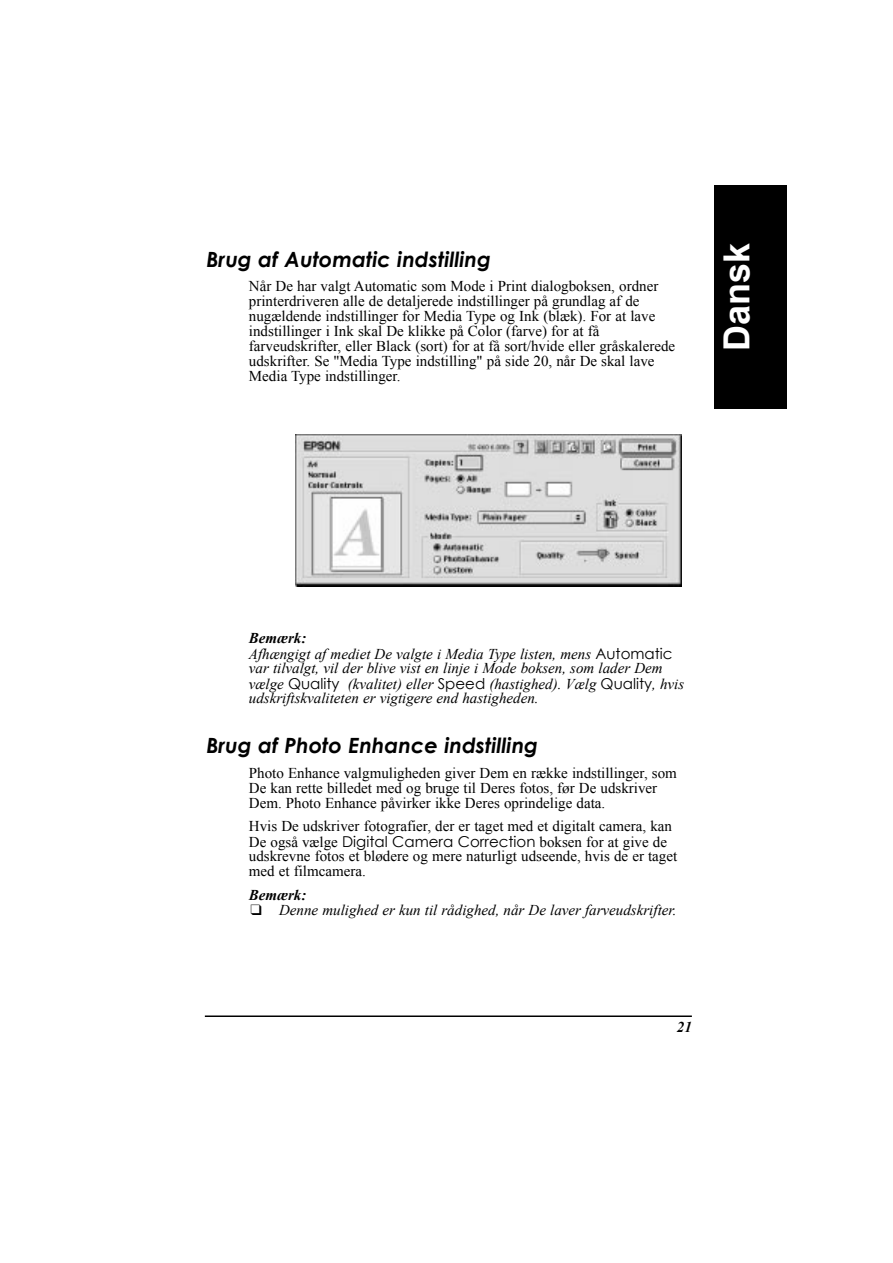
<style>
.page{position:relative;width:893px;height:1263px;background:#fff}
.page>*{position:absolute;margin:0;border:0;box-sizing:border-box;transform-origin:0 0}
.t1{font:700 36px "Arial";color:#fff}
.t2{font:italic 700 21px "Century Gothic";color:#000}
.t3{font:15px/15px "Times New Roman";color:#000}
.t4{font:italic 15px/15.9px "Times New Roman";color:#000}
.t5{font:italic 700 15px "Times New Roman";color:#000}
.s1{font-weight:700}
.s2{font-family:"Century Gothic";font-style:normal}
.s3{font-family:"Century Gothic"}
</style>
<div class="page">
<hr style="left:205px;top:1016px;width:487px;height:1px;background:#000">
<div style="left:714px;top:185px;width:73px;height:223px;background:#000"></div>
<img style="left:295px;top:435px;width:386px;height:151px">
<h2 class="t2" style="left:206px;top:252px;width:286px">Brug af Automatic indstilling</h2>
<p class="t3" style="left:249px;top:280px;width:427px">Når De har valgt Automatic som Mode i Print dialogboksen, ordner printerdriveren alle de detaljerede indstillinger på grundlag af de nugældende indstillinger for Media Type og Ink (blæk). For at lave indstillinger i Ink skal De klikke på Color (farve) for at få farveudskrifter, eller Black (sort) for at få sort/hvide eller gråskalerede udskrifter. Se "Media Type indstilling" på side 20, når De skal lave Media Type indstillinger.</p>
<h1 class="t1" style="left:723px;top:351px;width:110px;rotate:-90deg">Dansk</h1>
<p class="t4" style="left:249px;top:632px;width:425px"><span class="s1">Bemærk:<br></span>Afhængigt af mediet De valgte i Media Type listen, mens <span class="s2">Automatic</span></p>
<p class="t4" style="left:249px;top:662px;width:437px">var tilvalgt, vil der blive vist en linje i Mode boksen, som lader Dem vælge <span class="s2">Quality</span> (kvalitet) eller <span class="s2">Speed</span> (hastighed). Vælg <span class="s2">Quality</span>, hvis</p>
<p class="t4" style="left:249px;top:692px;width:291px">udskriftskvaliteten er vigtigere end hastigheden.</p>
<h2 class="t2" style="left:206px;top:738px;width:333px">Brug af Photo Enhance indstilling</h2>
<p class="t3" style="left:249px;top:767px;width:429px">Photo Enhance valgmuligheden giver Dem en række indstillinger, som<br>De kan rette billedet med og bruge til Deres fotos, før De udskriver<br>Dem. Photo Enhance påvirker ikke Deres oprindelige data.</p>
<p class="t3" style="left:249px;top:820px;width:425px;line-height:15.9px">Hvis De udskriver fotografier, der er taget med et digitalt camera, kan<br>De også vælge <span class="s3">Digital Camera Correction</span> boksen for at give de</p>
<p class="t3" style="left:249px;top:850px;width:430px">udskrevne fotos et blødere og mere naturligt udseende, hvis de er taget med et filmcamera.</p>
<p class="t5" style="left:249px;top:889px;width:59px">Bemærk:</p>
<p class="t4" style="left:250px;top:903px;width:427px">❑ Denne mulighed er kun til rådighed, når De laver farveudskrifter.</p>
<p class="t5" style="left:677px;top:1021px;width:16px">21</p>
</div>
